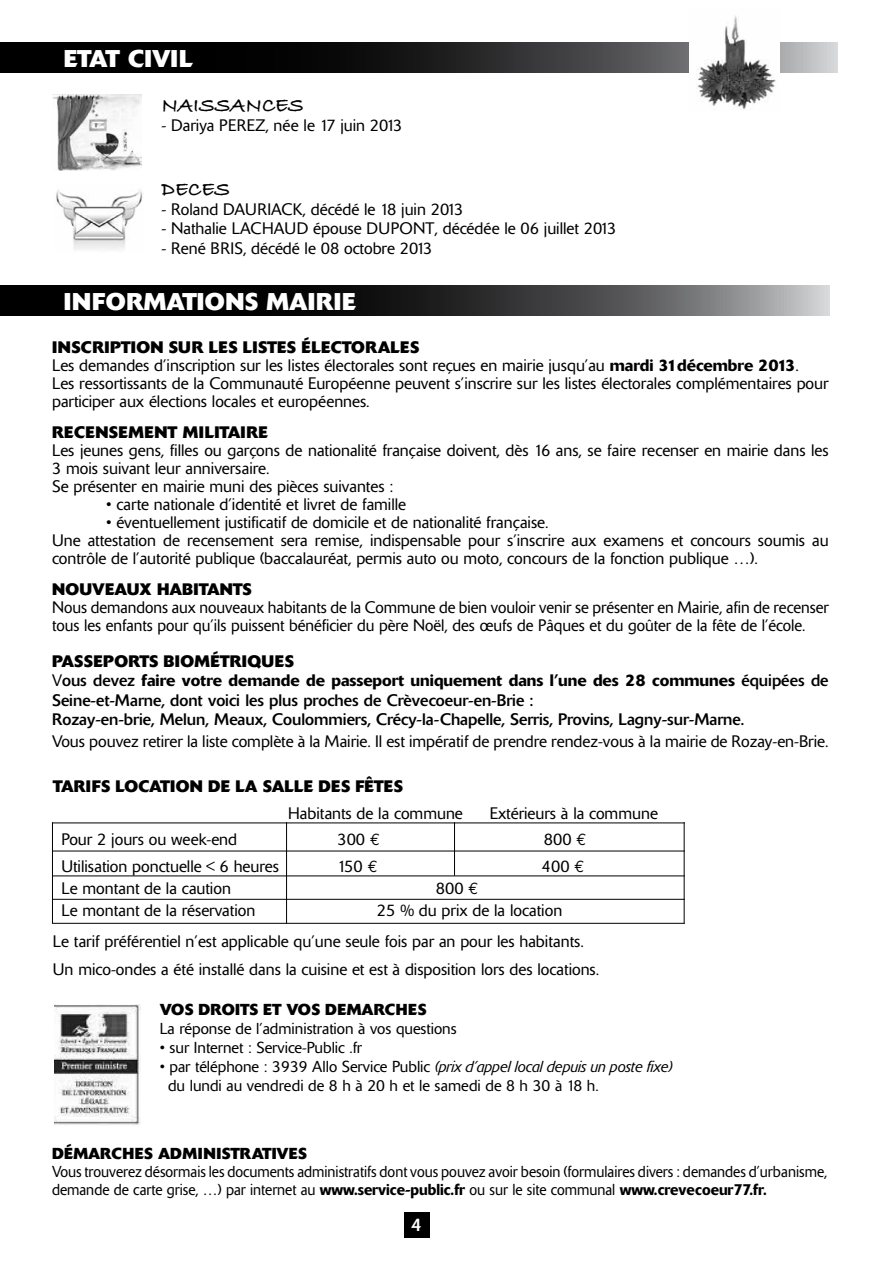
<style>
.page{position:relative;width:893px;height:1263px;background:#fff}
.page>*{position:absolute;margin:0;border:0;box-sizing:border-box;transform-origin:0 0}
.t1{font:700 24px "Delta";color:#fff}
.t2{font:21px "Bradley Hand ITCTT Bold";color:#000}
.t3{font:18px "Delta";color:#fff}
.t4{font:300 16.5px/18px "Delta";color:#000}
.t5{font:16.5px/19.5px "Delta";color:#000}
.t6{font:700 16.5px "Delta";color:#000}
.t7{font:700 16.5px "Delta";letter-spacing:.02em;color:#000}
.t8{font:300 15.75px/18px "Delta";color:#000;scale:.94 1}
.t9{font:300 15.75px/18.9px "Delta";color:#000}
.t10{font:700 15.75px "Delta";color:#000}
.s1{font-weight:700}
.s2{font-weight:500}
.s3{font-weight:300}
.s4{font-family:"Euro Mono";font-weight:400}
.s5{font-style:italic}
</style>
<div class="page">
<div style="left:404px;top:1212px;width:25px;height:25px;background:#000"></div>
<hr style="left:52px;top:822px;width:633px;height:1px;background:#000">
<hr style="left:52px;top:851px;width:633px;height:1px;background:#000">
<hr style="left:52px;top:875px;width:633px;height:1px;background:#000">
<hr style="left:52px;top:899px;width:633px;height:1px;background:#000">
<hr style="left:52px;top:923px;width:633px;height:1px;background:#000">
<hr style="left:454px;top:822px;width:1px;height:53px;background:#000">
<hr style="left:684px;top:822px;width:1px;height:101px;background:#000">
<hr style="left:286px;top:822px;width:1px;height:101px;background:#000">
<hr style="left:52px;top:822px;width:1px;height:101px;background:#000">
<svg style="left:0;top:286px;width:829px;height:29px;background:#323334"></svg>
<img style="left:53px;top:95px;width:89px;height:76px">
<img style="left:54px;top:1005px;width:87px;height:120px">
<img style="left:56px;top:189px;width:87px;height:61px">
<svg style="left:0;top:43px;width:838px;height:29px;background:#282829"></svg>
<img style="left:690px;top:15px;width:90px;height:95px">
<h1 class="t1" style="left:64px;top:44px;width:131px">ETAT CIVIL</h1>
<p class="t2" style="left:162px;top:90px;width:144px">NAISSANCES</p>
<p class="t4" style="left:162px;top:116px;width:242px">- Dariya PEREZ, née le 17 juin 2013</p>
<p class="t2" style="left:162px;top:174px;width:70px">DECES</p>
<p class="t4" style="left:162px;top:200px;width:303px">- Roland DAURIACK, décédé le 18 juin 2013</p>
<p class="t4" style="left:162px;top:220px;width:456px">- Nathalie LACHAUD épouse DUPONT, décédée le 06 juillet 2013</p>
<p class="t4" style="left:162px;top:239px;width:272px">- René BRIS, décédé le 08 octobre 2013</p>
<h1 class="t1" style="left:64px;top:287px;width:294px">INFORMATIONS MAIRIE</h1>
<p class="t4" style="left:52px;top:338px;width:778px"><span class="s1">INSCRIPTION SUR LES LISTES ÉLECTORALES<br></span>Les demandes d’inscription sur les listes électorales sont reçues en mairie jusqu’au <span class="s2">mardi 31décembre 2013</span>.<br>Les ressortissants de la Communauté Européenne peuvent s’inscrire sur les listes électorales complémentaires pour participer aux élections locales et européennes.</p>
<p class="t7" style="left:52px;top:422px;width:217px">RECENSEMENT MILITAIRE</p>
<p class="t4" style="left:52px;top:441px;width:778px">Les jeunes gens, filles ou garçons de nationalité française doivent, dès 16 ans, se faire recenser en mairie dans les<br>3 mois suivant leur anniversaire.<br>Se présenter en mairie muni des pièces suivantes :</p>
<p class="t4" style="left:106px;top:495px;width:302px">• carte nationale d’identité et livret de famille</p>
<p class="t4" style="left:52px;top:513px;width:778px;text-indent:54px">• éventuellement justificatif de domicile et de nationalité française.<br>Une attestation de recensement sera remise, indispensable pour s’inscrire aux examens et concours soumis au contrôle de l’autorité publique (baccalauréat, permis auto ou moto, concours de la fonction publique …).</p>
<p class="t6" style="left:52px;top:578px;width:201px">NOUVEAUX HABITANTS</p>
<p class="t4" style="left:52px;top:598px;width:778px">Nous demandons aux nouveaux habitants de la Commune de bien vouloir venir se présenter en Mairie, afin de recenser tous les enfants pour qu’ils puissent bénéficier du père Noël, des œufs de Pâques et du goûter de la fête de l’école.</p>
<p class="t5" style="left:52px;top:651px;width:778px"><span class="s1">PASSEPORTS BIOMÉTRIQUES<br></span><span class="s3">V</span>ous devez <span class="s2">faire votre demande de passeport uniquement dans l’une des 28 communes</span> équipées de Seine-et-Marne, dont voici les plus proches de Crèvecoeur-en-Brie :<br>Rozay-en-brie, Melun, Meaux, Coulommiers, Crécy-la-Chapelle, Serris, Provins, Lagny-sur-Marne.</p>
<p class="t4" style="left:52px;top:733px;width:778px">Vous pouvez retirer la liste complète à la Mairie. Il est impératif de prendre rendez-vous à la mairie de Rozay-en-Brie.</p>
<p class="t6" style="left:53px;top:776px;width:352px">TARIFS LOCATION DE LA SALLE DES FÊTES</p>
<p class="t4" style="left:288px;top:804px;width:176px">Habitants de la commune</p>
<p class="t4" style="left:490px;top:804px;width:170px">Extérieurs à la commune</p>
<p class="t4" style="left:61px;top:831px;width:177px">Pour 2 jours ou week-end</p>
<p class="t4" style="left:337px;top:831px;width:44px">300 <span class="s4">P</span></p>
<p class="t4" style="left:544px;top:831px;width:44px">800 <span class="s4">P</span></p>
<p class="t4" style="left:61px;top:857px;width:219px">Utilisation ponctuelle &lt; 6 heures</p>
<p class="t4" style="left:337px;top:857px;width:42px">150 <span class="s4">P</span></p>
<p class="t4" style="left:542px;top:857px;width:44px">400 <span class="s4">P</span></p>
<p class="t4" style="left:61px;top:880px;width:171px">Le montant de la caution</p>
<p class="t4" style="left:436px;top:880px;width:44px">800 <span class="s4">P</span></p>
<p class="t4" style="left:61px;top:902px;width:195px">Le montant de la réservation</p>
<p class="t4" style="left:53px;top:895px;width:532px;line-height:30.8px;text-indent:324px">25 % du prix de la location<br>Le tarif préférentiel n’est applicable qu’une seule fois par an pour les habitants.</p>
<p class="t4" style="left:53px;top:961px;width:548px">Un mico-ondes a été installé dans la cuisine et est à disposition lors des locations.</p>
<p class="t10" style="left:160px;top:1000px;width:268px">VOS DROITS ET VOS DEMARCHES</p>
<p class="t9" style="left:160px;top:1019px;width:298px">La réponse de l’administration à vos questions</p>
<p class="t9" style="left:160px;top:1038px;width:204px">• sur Internet : Service-Public .fr</p>
<p class="t9" style="left:168px;top:1057px;width:506px;text-indent:-8px">• par téléphone : 3939 Allo Service Public <span class="s5">(prix d’appel local depuis un poste fixe) </span>du lundi au vendredi de 8 h à 20 h et le samedi de 8 h 30 à 18 h.</p>
<p class="t10" style="left:52px;top:1144px;width:257px">DÉMARCHES ADMINISTRATIVES</p>
<p class="t8" style="left:52px;top:1163px;width:826px">Vous trouverez désormais les documents administratifs dont vous pouvez avoir besoin (formulaires divers : demandes d’urbanisme, demande de carte grise, …) par internet au <span class="s2">www.service-public.fr</span> ou sur le site communal <span class="s2">www.crevecoeur77.fr.</span></p>
<p class="t3" style="left:411px;top:1214px;width:12px">4</p>
</div>
